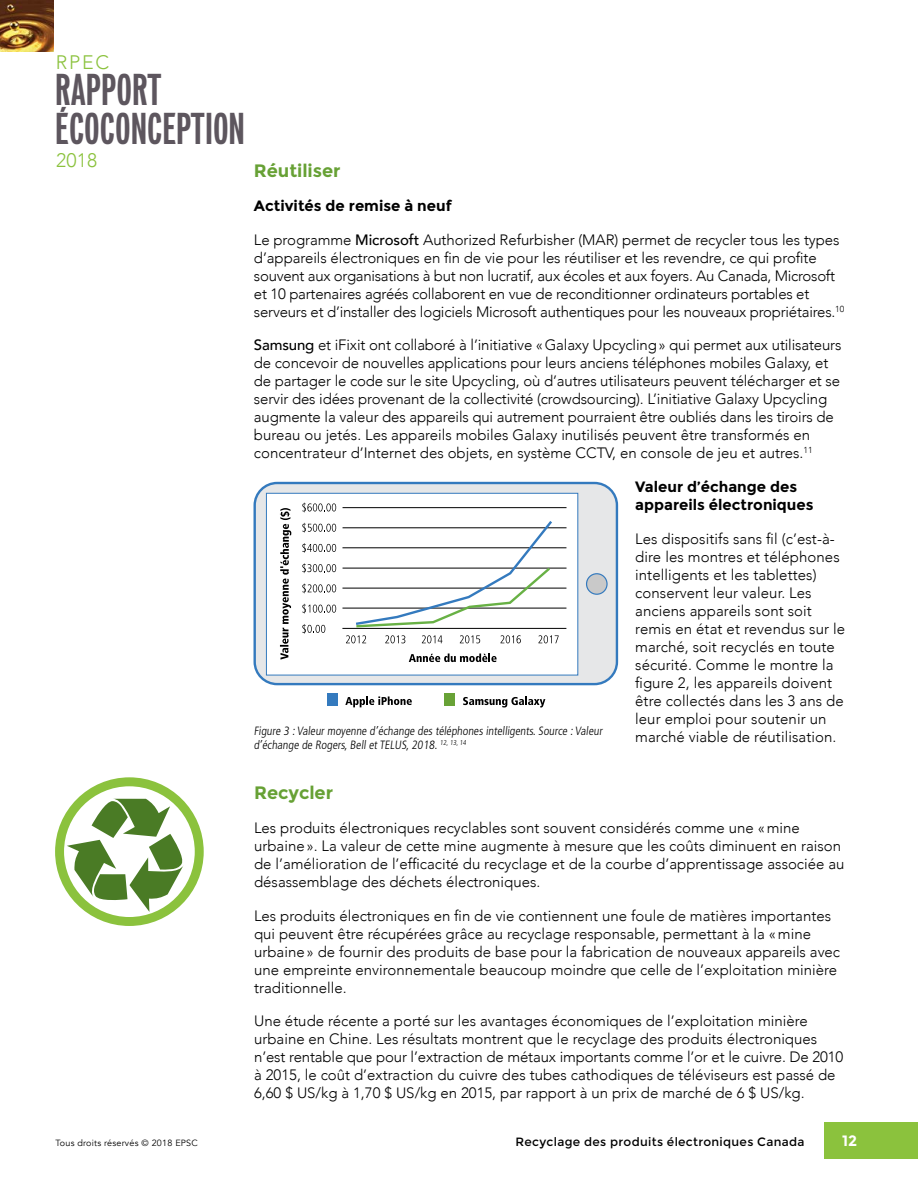
<style>
.page{position:relative;width:918px;height:1188px;background:#fff}
.page>*{position:absolute;margin:0;border:0;box-sizing:border-box;transform-origin:0 0}
.t1{font:700 extra-condensed 40.5px/39px "Vonnes";letter-spacing:.015em;color:#5d565e}
.t2{font:300 19.5px "Avenir";letter-spacing:.05em;color:#8bc23d}
.t3{font:700 18px "Montserrat";letter-spacing:-.005em;color:#67a135}
.t4{font:300 15px/18px "Avenir";color:#000}
.t5{font:700 15px/18px "Montserrat";color:#000}
.t6{font:700 15px "Montserrat";color:#fff}
.t7{font:300 condensed 12px/14.4px "Frutiger";color:#000}
.t8{font:12px "Montserrat";letter-spacing:.025em;color:#000}
.t9{font:9px "Avenir";letter-spacing:.025em;color:#000}
.s1{font-weight:500}
</style>
<div class="page">
<div style="left:824px;top:1122px;width:94px;height:36px;background:#8bc23d"></div>
<img style="left:0;top:0;width:54px;height:52px">
<div style="left:255px;top:483px;width:362px;height:201px;background:#e6e7e8;border-radius:22px"></div>
<div style="left:254px;top:482px;width:364px;height:203px;border:2px solid #347abe;border-radius:22px"></div>
<div style="left:266px;top:493px;width:312px;height:182px;background:#fff;border:1px solid #347abe"></div>
<hr style="left:343px;top:568px;width:224px;height:1px;background:#000">
<hr style="left:343px;top:528px;width:224px;height:1px;background:#000">
<hr style="left:342px;top:608px;width:224px;height:1px;background:#000">
<hr style="left:343px;top:507px;width:224px;height:1px;background:#000">
<hr style="left:342px;top:588px;width:224px;height:1px;background:#000">
<hr style="left:342px;top:548px;width:224px;height:1px;background:#000">
<hr style="left:342px;top:628px;width:224px;height:1px;background:#000">
<div style="left:587px;top:574px;width:20px;height:20px;background:#c9c9c9;border-radius:50%"></div>
<div style="left:586px;top:573px;width:22px;height:22px;border:1px solid #347abe;border-radius:50%"></div>
<div style="left:327px;top:694px;width:11px;height:12px;background:#347abe"></div>
<div style="left:444px;top:694px;width:11px;height:12px;background:#68a236"></div>
<svg style="left:345px;top:696px;width:67px;height:11px"></svg>
<svg style="left:463px;top:697px;width:82px;height:10px"></svg>
<svg style="left:346px;top:635px;width:20px;height:8px"></svg>
<svg style="left:385px;top:635px;width:20px;height:8px"></svg>
<svg style="left:422px;top:635px;width:20px;height:8px"></svg>
<svg style="left:460px;top:635px;width:20px;height:8px"></svg>
<svg style="left:500px;top:635px;width:21px;height:8px"></svg>
<svg style="left:538px;top:635px;width:21px;height:8px"></svg>
<svg style="left:409px;top:654px;width:88px;height:8px"></svg>
<svg style="left:302px;top:503px;width:34px;height:9px"></svg>
<svg style="left:302px;top:523px;width:34px;height:10px"></svg>
<svg style="left:302px;top:543px;width:34px;height:10px"></svg>
<svg style="left:302px;top:563px;width:34px;height:10px"></svg>
<svg style="left:302px;top:583px;width:34px;height:10px"></svg>
<svg style="left:302px;top:604px;width:34px;height:10px"></svg>
<svg style="left:302px;top:624px;width:23px;height:10px"></svg>
<svg style="left:280px;top:508px;width:11px;height:152px"></svg>
<svg style="left:353px;top:521px;width:202px;height:108px"></svg>
<svg style="left:55px;top:777px;width:149px;height:149px"></svg>
<h2 class="t2" style="left:56px;top:51px;width:55px">RPEC</h2>
<h1 class="t1" style="left:56px;top:71px;width:191px">RAPPORT<br>ÉCOCONCEPTION</h1>
<h2 class="t2" style="left:56px;top:149px;width:43px">2018</h2>
<p class="t3" style="left:254px;top:160px;width:88px">Réutiliser</p>
<p class="t5" style="left:254px;top:197px;width:199px">Activités de remise à neuf</p>
<p class="t4" style="left:254px;top:230px;width:592px">Le programme <span class="s1">Microsoft</span> Authorized Refurbisher (MAR) permet de recycler tous les types d’appareils électroniques en fin de vie pour les réutiliser et les revendre, ce qui profite souvent aux organisations à but non lucratif, aux écoles et aux foyers. Au Canada, Microsoft et 10 partenaires agréés collaborent en vue de reconditionner ordinateurs portables et serveurs et d’installer des logiciels Microsoft authentiques pour les nouveaux propriétaires.<sup>10</sup></p>
<p class="t4" style="left:254px;top:336px;width:589px"><span class="s1">Samsung</span> et iFixit ont collaboré à l’initiative «Galaxy Upcycling» qui permet aux utilisateurs de concevoir de nouvelles applications pour leurs anciens téléphones mobiles Galaxy, et de partager le code sur le site Upcycling, où d’autres utilisateurs peuvent télécharger et se servir des idées provenant de la collectivité (crowdsourcing). L’initiative Galaxy Upcycling augmente la valeur des appareils qui autrement pourraient être oubliés dans les tiroirs de bureau ou jetés. Les appareils mobiles Galaxy inutilisés peuvent être transformés en concentrateur d’Internet des objets, en système CCTV, en console de jeu et autres.<sup>11</sup></p>
<p class="t5" style="left:635px;top:478px;width:180px">Valeur d’échange des appareils électroniques</p>
<p class="t4" style="left:635px;top:529px;width:211px">Les dispositifs sans fil (c’est-à&shy;dire les montres et téléphones intelligents et les tablettes) conservent leur valeur. Les anciens appareils sont soit remis en état et revendus sur le marché, soit recyclés en toute sécurité. Comme le montre la figure 2, les appareils doivent être collectés dans les 3 ans de leur emploi pour soutenir un marché viable de réutilisation.</p>
<p class="t7" style="left:254px;top:724px;width:352px">Figure 3 :Valeur moyenne d’échange des téléphones intelligents. Source :Valeur d’échange de Rogers, Bell et TELUS, 2018. <sup>12,</sup> <sup>13,</sup> <sup>14</sup></p>
<p class="t3" style="left:254px;top:782px;width:80px">Recycler</p>
<p class="t4" style="left:254px;top:819px;width:592px">Les produits électroniques recyclables sont souvent considérés comme une «mine urbaine». La valeur de cette mine augmente à mesure que les coûts diminuent en raison de l’amélioration de l’efficacité du recyclage et de la courbe d’apprentissage associée au désassemblage des déchets électroniques.</p>
<p class="t4" style="left:254px;top:907px;width:588px">Les produits électroniques en fin de vie contiennent une foule de matières importantes qui peuvent être récupérées grâce au recyclage responsable, permettant à la «mine urbaine» de fournir des produits de base pour la fabrication de nouveaux appareils avec une empreinte environnementale beaucoup moindre que celle de l’exploitation minière traditionnelle.</p>
<p class="t4" style="left:254px;top:1012px;width:591px">Une étude récente a porté sur les avantages économiques de l’exploitation minière urbaine en Chine. Les résultats montrent que le recyclage des produits électroniques n’est rentable que pour l’extraction de métaux importants comme l’or et le cuivre. De 2010 à 2015, le coût d’extraction du cuivre des tubes cathodiques de téléviseurs est passé de 6,60 $ US/kg à 1,70 $ US/kg en 2015, par rapport à un prix de marché de 6 $ US/kg.</p>
<p class="t9" style="left:56px;top:1137px;width:144px">Tous droits réservés © 2018 EPSC</p>
<p class="t8" style="left:515px;top:1134px;width:291px">Recyclage des produits électroniques Canada</p>
<p class="t6" style="left:842px;top:1132px;width:17px">12</p>
</div>
